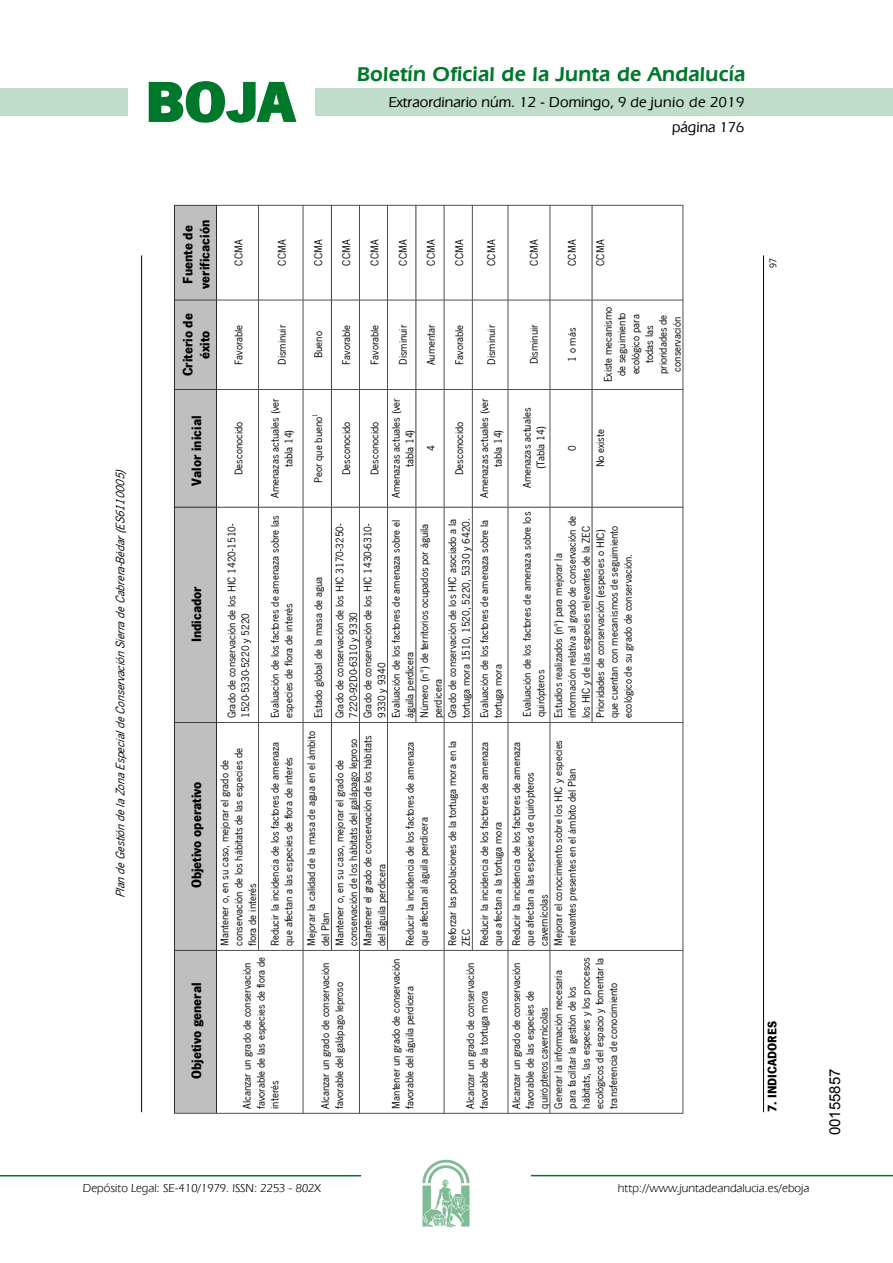
<style>
.page{position:relative;width:893px;height:1263px;background:#fff}
.page>*{position:absolute;margin:0;border:0;box-sizing:border-box;transform-origin:0 0}
.t1{font:700 57.75px "News Got T";color:#00782c;scale:1.14 1}
.t2{font:600 21px "Eras IT Cby BT";letter-spacing:.01em;color:#00782c}
.t3{font:500 15px/24.5px "Eras IT Cby BT";color:#000;text-align:right}
.t4{font:15px "Arial";color:#000}
.t5{font:700 13.95px/17px "News Got T";color:#000;text-align:center}
.t6{font:italic 12.75px "News Got T";color:#000}
.t7{font:700 12.75px "News Got T";letter-spacing:-.005em;color:#000}
.t8{font:12px "Eras IT Cby BT";color:#000}
.t9{font:11.55px/13.8px "News Got T";color:#000}
.t10{font:10.2px "News Got T";color:#000}
</style>
<div class="page">
<div style="left:315px;top:88px;width:577px;height:28px;background:#bfddca"></div>
<div style="left:0;top:88px;width:128px;height:28px;background:#bfddca"></div>
<hr style="left:0;top:1175px;width:361px;height:2px;background:#00782c">
<svg style="left:422px;top:1159px;width:47px;height:68px"></svg>
<hr style="left:531px;top:1175px;width:361px;height:1px;background:#00782c">
<svg style="left:148px;top:81px;width:149px;height:42px"></svg>
<svg style="left:174px;top:205px;width:509px;height:909px"></svg>
<hr style="left:141px;top:255px;width:1px;height:857px;background:#000">
<hr style="left:763px;top:255px;width:1px;height:857px;background:#000">
<h1 class="t1" style="left:145px;top:68px;width:133px">BOJA</h1>
<h2 class="t2" style="left:357px;top:62px;width:390px">Boletín Oficial de la Junta de Andalucía</h2>
<p class="t3" style="left:389px;top:90px;width:357px">Extraordinario núm. 12 - Domingo, 9 de junio de 2019 página 176</p>
<p class="t6" style="left:113px;top:898px;width:434px;rotate:-90deg">PlandeGestióndelaZonaEspecialdeConservaciónSierradeCabrera-Bédar(ES6110005)</p>
<p class="t5" style="left:179px;top:289px;width:70px;rotate:-90deg">Fuente de verificación</p>
<p class="t5" style="left:179px;top:376px;width:64px;rotate:-90deg">Criterio de éxito</p>
<p class="t5" style="left:188px;top:486px;width:71px;rotate:-90deg">Valor inicial</p>
<p class="t5" style="left:188px;top:642px;width:57px;rotate:-90deg">Indicador</p>
<p class="t5" style="left:188px;top:888px;width:108px;rotate:-90deg">Objetivo operativo</p>
<p class="t5" style="left:188px;top:1079px;width:98px;rotate:-90deg">Objetivo general</p>
<p class="t9" style="left:232px;top:266px;width:27px;rotate:-90deg">CCMA</p>
<p class="t9" style="left:275px;top:266px;width:27px;rotate:-90deg">CCMA</p>
<p class="t9" style="left:232px;top:365px;width:42px;rotate:-90deg">Favorable</p>
<p class="t9" style="left:232px;top:475px;width:55px;rotate:-90deg">Desconocido</p>
<p class="t9" style="left:225px;top:718px;width:196px;rotate:-90deg">Grado de conservación de los HIC 1420-1510-<br>1520-5330-5220 y 5220</p>
<p class="t9" style="left:218px;top:946px;width:200px;rotate:-90deg">Mantener o, en su caso, mejorar el grado de conservación de los hábitats de las especies de flora de interés</p>
<p class="t9" style="left:275px;top:365px;width:41px;rotate:-90deg">Disminuir</p>
<p class="t9" style="left:268px;top:498px;width:101px;text-align:center;rotate:-90deg">Amenazas actuales (ver tabla 14)</p>
<p class="t9" style="left:268px;top:718px;width:205px;rotate:-90deg">Evaluación de los factores de amenaza sobre las especies de flora de interés</p>
<p class="t9" style="left:268px;top:946px;width:206px;rotate:-90deg">Reducir la incidencia de los factores de amenaza que afectan a las especies de flora de interés</p>
<p class="t9" style="left:240px;top:1109px;width:153px;rotate:-90deg">Alcanzar un grado de conservación favorable de las especies de flora de interés</p>
<p class="t9" style="left:311px;top:266px;width:27px;rotate:-90deg">CCMA</p>
<p class="t9" style="left:340px;top:266px;width:27px;rotate:-90deg">CCMA</p>
<p class="t9" style="left:368px;top:266px;width:27px;rotate:-90deg">CCMA</p>
<p class="t9" style="left:396px;top:266px;width:27px;rotate:-90deg">CCMA</p>
<p class="t9" style="left:424px;top:266px;width:27px;rotate:-90deg">CCMA</p>
<p class="t9" style="left:452px;top:266px;width:27px;rotate:-90deg">CCMA</p>
<p class="t9" style="left:484px;top:266px;width:27px;rotate:-90deg">CCMA</p>
<p class="t9" style="left:527px;top:266px;width:27px;rotate:-90deg">CCMA</p>
<p class="t9" style="left:565px;top:266px;width:27px;rotate:-90deg">CCMA</p>
<p class="t9" style="left:593px;top:266px;width:27px;rotate:-90deg">CCMA</p>
<p class="t9" style="left:311px;top:358px;width:28px;rotate:-90deg">Bueno</p>
<p class="t9" style="left:340px;top:365px;width:42px;rotate:-90deg">Favorable</p>
<p class="t9" style="left:368px;top:365px;width:42px;rotate:-90deg">Favorable</p>
<p class="t9" style="left:396px;top:365px;width:41px;rotate:-90deg">Disminuir</p>
<p class="t9" style="left:424px;top:365px;width:42px;rotate:-90deg">Aumentar</p>
<p class="t9" style="left:452px;top:365px;width:42px;rotate:-90deg">Favorable</p>
<p class="t9" style="left:484px;top:365px;width:41px;rotate:-90deg">Disminuir</p>
<p class="t9" style="left:311px;top:483px;width:71px;rotate:-90deg">Peor que bueno<sup>1</sup></p>
<p class="t9" style="left:340px;top:475px;width:55px;rotate:-90deg">Desconocido</p>
<p class="t9" style="left:368px;top:475px;width:55px;rotate:-90deg">Desconocido</p>
<p class="t9" style="left:389px;top:498px;width:101px;text-align:center;rotate:-90deg">Amenazas actuales (ver tabla 14)</p>
<p class="t9" style="left:424px;top:451px;width:7px;rotate:-90deg">4</p>
<p class="t9" style="left:452px;top:475px;width:55px;rotate:-90deg">Desconocido</p>
<p class="t9" style="left:477px;top:498px;width:101px;text-align:center;rotate:-90deg">Amenazas actuales (ver tabla 14)</p>
<p class="t9" style="left:311px;top:718px;width:143px;rotate:-90deg">Estado global de la masa de agua</p>
<p class="t9" style="left:445px;top:718px;width:201px;rotate:-90deg">Grado de conservación de los HIC asociado a la tortuga mora 1510, 1520, 5220, 5330 y 6420.</p>
<p class="t9" style="left:389px;top:718px;width:200px;rotate:-90deg">Evaluación de los factores de amenaza sobre el águila perdicera</p>
<p class="t9" style="left:333px;top:718px;width:196px;rotate:-90deg">Grado de conservación de los HIC 3170-3250-<br>7220-92D0-6310 y 9330</p>
<p class="t9" style="left:361px;top:718px;width:196px;rotate:-90deg">Grado de conservación de los HIC 1430-6310-<br>9330 y 9340</p>
<p class="t9" style="left:417px;top:718px;width:196px;rotate:-90deg">Número (nº) de territorios ocupados por águila perdicera</p>
<p class="t9" style="left:305px;top:946px;width:216px;rotate:-90deg">Mejorar la calidad de la masa de agua en el ámbito del Plan</p>
<p class="t9" style="left:361px;top:946px;width:212px;rotate:-90deg">Mantener el grado de conservación de los hábitats del águila perdicera</p>
<p class="t9" style="left:333px;top:946px;width:208px;rotate:-90deg">Mantener o, en su caso, mejorar el grado de conservación de los hábitats del galápago leproso</p>
<p class="t9" style="left:403px;top:946px;width:206px;rotate:-90deg">Reducir la incidencia de los factores de amenaza que afectan al águila perdicera</p>
<p class="t9" style="left:445px;top:946px;width:206px;rotate:-90deg">Reforzar las poblaciones de la tortuga mora en la<br>ZEC</p>
<p class="t9" style="left:477px;top:718px;width:200px;rotate:-90deg">Evaluación de los factores de amenaza sobre la tortuga mora</p>
<p class="t9" style="left:477px;top:946px;width:206px;rotate:-90deg">Reducir la incidencia de los factores de amenaza que afectan a la tortuga mora</p>
<p class="t9" style="left:319px;top:1109px;width:147px;rotate:-90deg">Alcanzar un grado de conservación favorable del galápago leproso</p>
<p class="t9" style="left:389px;top:1109px;width:152px;rotate:-90deg">Mantener un grado de conservación favorable del águila perdicera</p>
<p class="t9" style="left:463px;top:1109px;width:147px;rotate:-90deg">Alcanzar un grado de conservación favorable de la tortuga mora</p>
<p class="t9" style="left:527px;top:364px;width:42px;rotate:-90deg">Disminuir</p>
<p class="t9" style="left:520px;top:488px;width:82px;text-align:center;rotate:-90deg">Amenazas actuales (Tabla 14)</p>
<p class="t9" style="left:565px;top:362px;width:36px;rotate:-90deg">1 o más</p>
<p class="t9" style="left:565px;top:451px;width:7px;rotate:-90deg">0</p>
<p class="t9" style="left:601px;top:382px;width:77px;text-align:center;rotate:-90deg">Existe mecanismo de seguimiento ecológico para todas las prioridades de conservación</p>
<p class="t9" style="left:593px;top:467px;width:40px;rotate:-90deg">No existe</p>
<p class="t9" style="left:520px;top:717px;width:207px;rotate:-90deg">Evaluación de los factores de amenaza sobre los quirópteros</p>
<p class="t9" style="left:551px;top:718px;width:203px;rotate:-90deg">Estudios realizados (nº) para mejorar la información relativa al grado de conservación de los HIC y de las especies relevantes de la ZEC</p>
<p class="t9" style="left:593px;top:718px;width:194px;rotate:-90deg">Prioridades de conservación (especies o HIC) que cuentan con mecanismos de seguimiento ecológico de su grado de conservación.</p>
<p class="t9" style="left:551px;top:946px;width:207px;rotate:-90deg">Mejorar el conocimiento sobre los HIC y especies relevantes presentes en el ámbito del Plan</p>
<p class="t9" style="left:509px;top:946px;width:206px;rotate:-90deg">Reducir la incidencia de los factores de amenaza que afectan a las especies de quirópteros cavernícolas</p>
<p class="t9" style="left:551px;top:1109px;width:153px;rotate:-90deg">Generar la información necesaria para facilitar la gestión de los hábitats, las especies y los procesos ecológicos del espacio y fomentar la transferencia de conocimiento</p>
<p class="t9" style="left:509px;top:1109px;width:147px;rotate:-90deg">Alcanzar un grado de conservación favorable de las especies de quirópteros cavernícolas</p>
<p class="t10" style="left:767px;top:268px;width:12px;rotate:-90deg">97</p>
<p class="t7" style="left:764px;top:1112px;width:92px;rotate:-90deg">7. INDICADORES</p>
<p class="t8" style="left:83px;top:1181px;width:239px">Depósito Legal: SE-410/1979. ISSN: 2253 - 802X</p>
<p class="t8" style="left:618px;top:1181px;width:193px">http://www.juntadeandalucia.es/eboja</p>
<p class="t4" style="left:825px;top:1135px;width:68px;rotate:-90deg">00155857</p>
</div>
